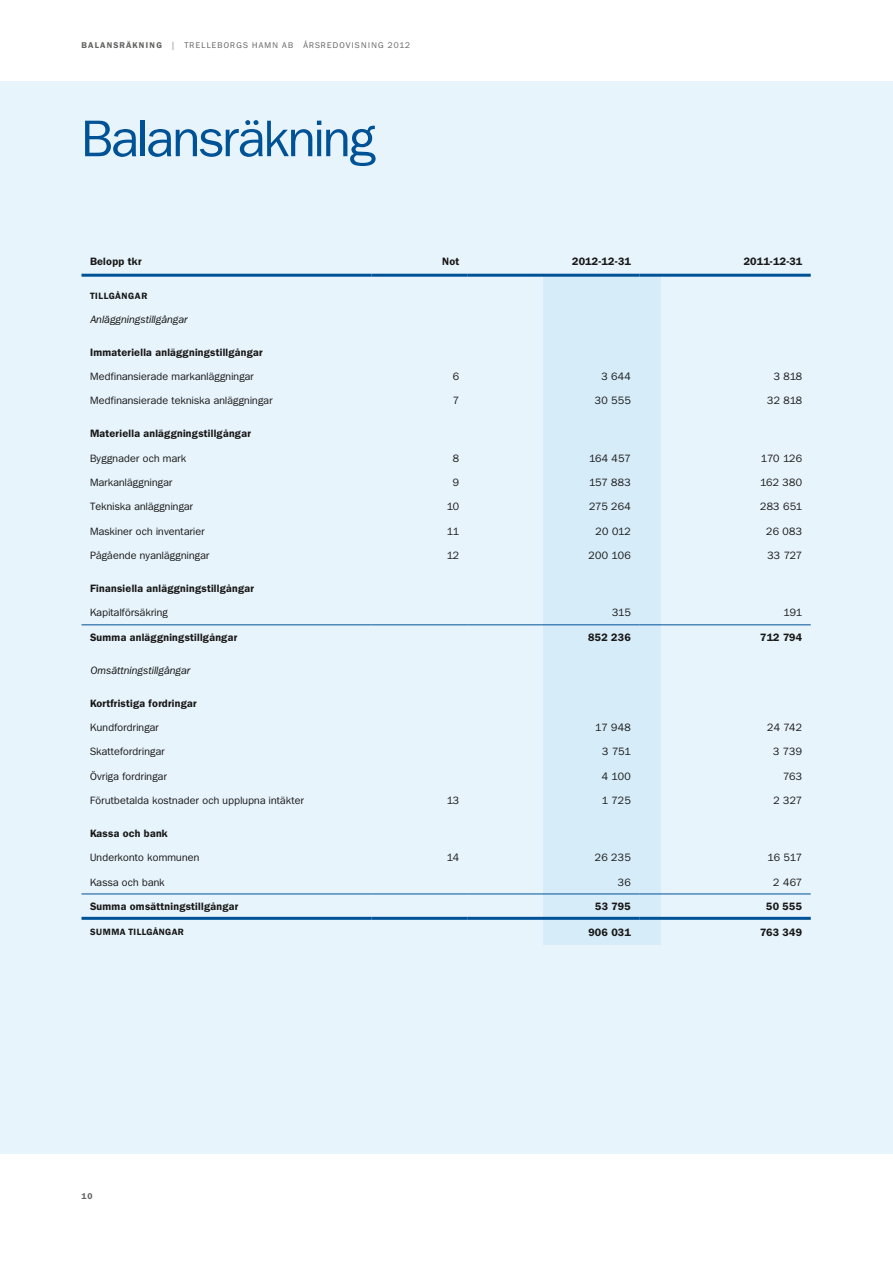
<style>
.page{position:relative;width:893px;height:1263px;background:#fff}
.page>*{position:absolute;margin:0;border:0;box-sizing:border-box;transform-origin:0 0}
.t1{font:51px "Franklin ITC Book";letter-spacing:-.01em;color:#005296}
.t2{font:10.5px "Franklin ITC Book";letter-spacing:.025em;color:#181716}
.t3{font:10.5px "Franklin ITC Demi";letter-spacing:.025em;color:#181716}
.t4{font:italic 10.5px "Franklin ITC Book";letter-spacing:.025em;color:#181716}
.t5{font:9px "Franklin ITC Demi";letter-spacing:.05em;color:#181716}
.t6{font:8.25px "Franklin ITC Book";letter-spacing:.125em;color:#626261}
.t7{font:8.25px "Franklin ITC Demi";letter-spacing:.15em;color:#626261}
</style>
<div class="page">
<div style="left:0;top:82px;width:893px;height:1072px;background:#e7f4fc"></div>
<div style="left:543px;top:277px;width:117px;height:668px;background:#d6ecf9"></div>
<hr style="left:82px;top:625px;width:289px;height:1px;background:#005296">
<hr style="left:371px;top:625px;width:97px;height:1px;background:#005296">
<hr style="left:468px;top:625px;width:171px;height:1px;background:#005296">
<hr style="left:639px;top:625px;width:172px;height:1px;background:#005296">
<hr style="left:82px;top:894px;width:289px;height:1px;background:#005296">
<hr style="left:371px;top:894px;width:97px;height:1px;background:#005296">
<hr style="left:468px;top:894px;width:171px;height:1px;background:#005296">
<hr style="left:639px;top:894px;width:172px;height:1px;background:#005296">
<hr style="left:82px;top:917px;width:289px;height:3px;background:#005296">
<hr style="left:371px;top:917px;width:97px;height:3px;background:#005296">
<hr style="left:468px;top:917px;width:171px;height:3px;background:#005296">
<hr style="left:639px;top:917px;width:172px;height:3px;background:#005296">
<hr style="left:82px;top:274px;width:289px;height:3px;background:#005296">
<hr style="left:371px;top:274px;width:97px;height:3px;background:#005296">
<hr style="left:468px;top:274px;width:171px;height:3px;background:#005296">
<hr style="left:639px;top:274px;width:172px;height:3px;background:#005296">
<p class="t7" style="left:82px;top:41px;width:82px">balansräkning</p>
<p class="t6" style="left:172px;top:41px;width:10px">| trelleb</p>
<p class="t6" style="left:224px;top:41px;width:14px">orgs</p>
<p class="t6" style="left:252px;top:41px;width:50px">ha mn AB årsred</p>
<p class="t6" style="left:340px;top:41px;width:13px">ovisning</p>
<p class="t6" style="left:388px;top:41px;width:24px">2012</p>
<h1 class="t1" style="left:82px;top:110px;width:295px">Balansräkning</h1>
<p class="t3" style="left:90px;top:255px;width:53px">Belopp tkr</p>
<p class="t3" style="left:442px;top:255px;width:18px">Not</p>
<p class="t3" style="left:572px;top:255px;width:60px">2012-12-31</p>
<p class="t3" style="left:744px;top:255px;width:60px">2011-12-31</p>
<p class="t5" style="left:90px;top:290px;width:12px">TILLGÅNGAR</p>
<p class="t4" style="left:90px;top:313px;width:99px">Anläggningstillgångar</p>
<p class="t3" style="left:90px;top:346px;width:174px">Immateriella anläggningstillgångar</p>
<p class="t2" style="left:90px;top:371px;width:165px">Medfinansierade markanläggningar</p>
<p class="t2" style="left:453px;top:371px;width:8px">6</p>
<p class="t2" style="left:601px;top:371px;width:31px">3 644</p>
<p class="t2" style="left:774px;top:371px;width:30px">3 818</p>
<p class="t2" style="left:90px;top:395px;width:184px">Medfinansierade tekniska anläggningar</p>
<p class="t2" style="left:453px;top:395px;width:8px">7</p>
<p class="t2" style="left:595px;top:395px;width:37px">30 555</p>
<p class="t2" style="left:767px;top:395px;width:37px">32 818</p>
<p class="t3" style="left:90px;top:428px;width:162px">Materiella anläggningstillgångar</p>
<p class="t2" style="left:90px;top:452px;width:98px">Byggnader och mark</p>
<p class="t2" style="left:453px;top:452px;width:8px">8</p>
<p class="t2" style="left:589px;top:452px;width:43px">164 457</p>
<p class="t2" style="left:761px;top:452px;width:43px">170 126</p>
<p class="t2" style="left:90px;top:477px;width:84px">Markanläggningar</p>
<p class="t2" style="left:453px;top:477px;width:8px">9</p>
<p class="t2" style="left:589px;top:477px;width:43px">157 883</p>
<p class="t2" style="left:760px;top:477px;width:44px">162 380</p>
<p class="t2" style="left:90px;top:501px;width:105px">Tekniska anläggningar</p>
<p class="t2" style="left:447px;top:501px;width:14px">10</p>
<p class="t2" style="left:589px;top:501px;width:43px">275 264</p>
<p class="t2" style="left:760px;top:501px;width:44px">283 651</p>
<p class="t2" style="left:90px;top:525px;width:116px">Maskiner och inventarier</p>
<p class="t2" style="left:447px;top:525px;width:14px">11</p>
<p class="t2" style="left:596px;top:525px;width:37px">20 012</p>
<p class="t2" style="left:766px;top:525px;width:37px">26 083</p>
<p class="t2" style="left:90px;top:550px;width:121px">Pågående nyanläggningar</p>
<p class="t2" style="left:447px;top:550px;width:14px">12</p>
<p class="t2" style="left:589px;top:550px;width:44px">200 106</p>
<p class="t2" style="left:767px;top:550px;width:36px">33 727</p>
<p class="t3" style="left:90px;top:582px;width:165px">Finansiella anläggningstillgångar</p>
<p class="t2" style="left:90px;top:607px;width:79px">Kapitalförsäkring</p>
<p class="t2" style="left:612px;top:607px;width:20px">315</p>
<p class="t2" style="left:783px;top:607px;width:20px">191</p>
<p class="t3" style="left:90px;top:631px;width:149px">Summa anläggningstillgångar</p>
<p class="t3" style="left:588px;top:631px;width:44px">852 236</p>
<p class="t3" style="left:760px;top:631px;width:44px">712 794</p>
<p class="t4" style="left:90px;top:664px;width:101px">Omsättningstillgångar</p>
<p class="t3" style="left:90px;top:697px;width:108px">Kortfristiga fordringar</p>
<p class="t2" style="left:90px;top:721px;width:70px">Kundfordringar</p>
<p class="t2" style="left:595px;top:721px;width:37px">17 948</p>
<p class="t2" style="left:767px;top:721px;width:37px">24 742</p>
<p class="t2" style="left:90px;top:746px;width:76px">Skattefordringar</p>
<p class="t2" style="left:602px;top:746px;width:30px">3 751</p>
<p class="t2" style="left:773px;top:746px;width:31px">3 739</p>
<p class="t2" style="left:90px;top:770px;width:78px">Övriga fordringar</p>
<p class="t2" style="left:602px;top:770px;width:30px">4 100</p>
<p class="t2" style="left:783px;top:770px;width:21px">763</p>
<p class="t2" style="left:90px;top:794px;width:215px">Förutbetalda kostnader och upplupna intäkter</p>
<p class="t2" style="left:447px;top:794px;width:14px">13</p>
<p class="t2" style="left:602px;top:794px;width:30px">1 725</p>
<p class="t2" style="left:773px;top:794px;width:30px">2 327</p>
<p class="t3" style="left:90px;top:827px;width:79px">Kassa och bank</p>
<p class="t2" style="left:90px;top:852px;width:111px">Underkonto kommunen</p>
<p class="t2" style="left:447px;top:852px;width:14px">14</p>
<p class="t2" style="left:595px;top:852px;width:37px">26 235</p>
<p class="t2" style="left:768px;top:852px;width:36px">16 517</p>
<p class="t2" style="left:90px;top:876px;width:76px">Kassa och bank</p>
<p class="t2" style="left:618px;top:876px;width:14px">36</p>
<p class="t2" style="left:773px;top:876px;width:30px">2 467</p>
<p class="t3" style="left:90px;top:900px;width:150px">Summa omsättningstillgångar</p>
<p class="t3" style="left:595px;top:900px;width:37px">53 795</p>
<p class="t3" style="left:766px;top:900px;width:37px">50 555</p>
<p class="t5" style="left:90px;top:927px;width:51px">SUMMA TILLGÅNGAR</p>
<p class="t3" style="left:588px;top:927px;width:44px">906 031</p>
<p class="t3" style="left:760px;top:927px;width:44px">763 349</p>
<p class="t7" style="left:82px;top:1191px;width:13px">10</p>
</div>
